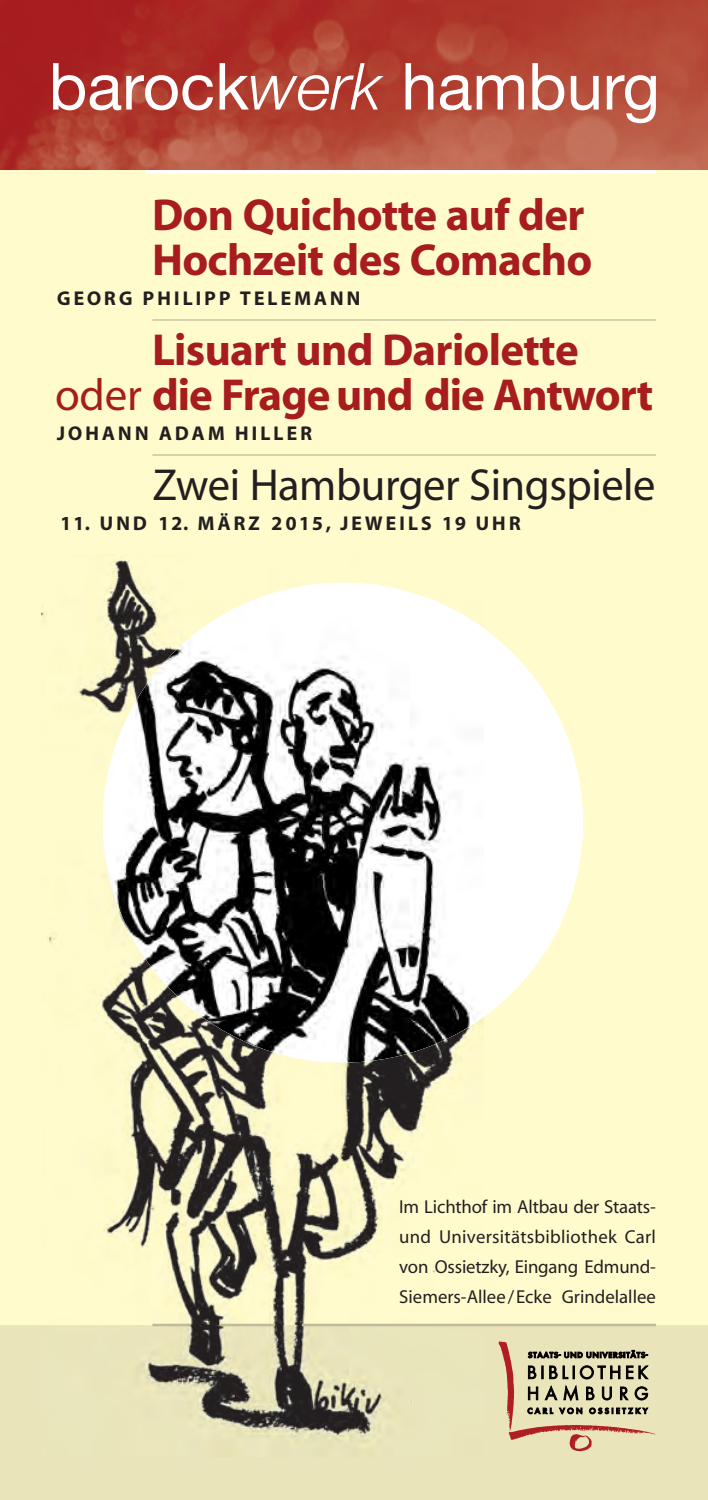
<style>
.page{position:relative;width:708px;height:1500px;background:#fff}
.page>*{position:absolute;margin:0;border:0;box-sizing:border-box;transform-origin:0 0}
.t1{font:45px/45px "Myriad Headline";color:#a61c1f}
.t2{font:45px "Myriad";letter-spacing:-.01em;color:#231f20}
.t3{font:20px "Myriad Headline";letter-spacing:.16em;color:#231f20}
.t4{font:18.75px/30px "Myriad";color:#231f20;text-align:justify}
.s1{font-family:"Myriad"}
</style>
<div class="page">
<div style="left:0;top:0;width:707px;height:1500px;background:#fffbcc"></div>
<img style="left:42px;top:560px;width:441px;height:765px">
<div style="left:103px;top:583px;width:480px;height:480px;background:#fff;border-radius:50%"></div>
<img style="left:103px;top:583px;width:380px;height:480px">
<div style="left:0;top:1325px;width:707px;height:175px;background:#e9e4ba"></div>
<img style="left:146px;top:1325px;width:337px;height:112px">
<img style="left:0;top:0;width:707px;height:170px">
<svg style="left:53px;top:63px;width:602px;height:60px;background:#c26b60"></svg>
<hr style="left:152px;top:319px;width:503px;height:2px;background:#d3d0aa">
<svg style="left:145px;top:170px;width:510px;height:4px;background:#fffefb"></svg>
<hr style="left:220px;top:1324px;width:55px;height:2px;background:#bebb9a">
<hr style="left:152px;top:1324px;width:38px;height:2px;background:#bebb9a">
<hr style="left:302px;top:1324px;width:353px;height:2px;background:#bebb9a">
<hr style="left:152px;top:454px;width:503px;height:2px;background:#d3d0aa">
<svg style="left:498px;top:1341px;width:157px;height:110px"></svg>
<h1 class="t1" style="left:152px;top:196px;width:441px">Don Quichotte auf der<br>Hochzeit des Comacho</h1>
<p class="t3" style="left:57px;top:291px;width:305px">GEORG PHILIPP TELEMANN</p>
<h1 class="t1" style="left:55px;top:331px;width:599px;text-align:center">Lisuart und Dariolette<br><span class="s1">oder</span> die Frage und die Antwort</h1>
<p class="t3" style="left:57px;top:426px;width:256px">JOHANN ADAM HILLER</p>
<h1 class="t2" style="left:152px;top:468px;width:504px">Zwei Hamburger Singspiele</h1>
<p class="t3" style="left:60px;top:516px;width:461px">11. UND 12. MÄRZ 2015, JEWEILS 19 UHR</p>
<p class="t4" style="left:399px;top:1193px;width:258px">Im Lichthof im Altbau der Staats&shy;und Universitätsbibliothek Carl von Ossietzky, Eingang Edmund-Siemers-Allee/Ecke Grindelallee</p>
</div>
